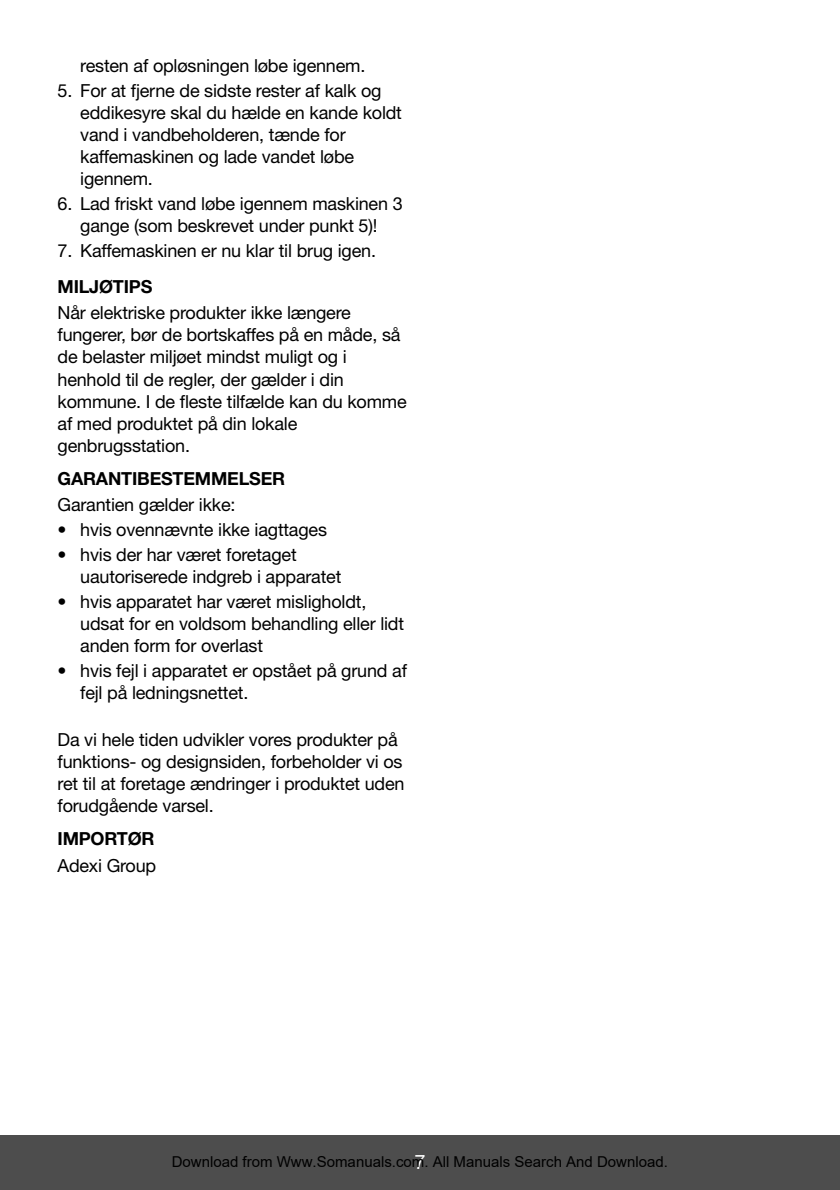
<style>
.page{position:relative;width:840px;height:1190px;background:#fff}
.page>*{position:absolute;margin:0;border:0;box-sizing:border-box;transform-origin:0 0}
.t1{font:20px "Helvetica Neue";color:#fff}
.t2{font:18px/22px "Helvetica Neue";letter-spacing:-.01em;color:#000}
.t3{font:700 18px "Helvetica Neue";letter-spacing:-.01em;color:#000}
.t4{font:15px "Arial";color:#000}
</style>
<div class="page">
<div style="left:0;top:1135px;width:839px;height:54px;background:#4d4d4d"></div>
<p class="t2" style="left:80px;top:56px;width:286px">resten af opløsningen løbe igennem.</p>
<p class="t2" style="left:80px;top:81px;width:323px;text-indent:-23px">5. For at fjerne de sidste rester af kalk og eddikesyre skal du hælde en kande koldt vand i vandbeholderen, tænde for kaffemaskinen og lade vandet løbe igennem.</p>
<p class="t2" style="left:57px;top:194px;width:346px;text-align:center">6. Lad friskt vand løbe igennem maskinen 3 gange (som beskrevet under punkt 5)!</p>
<p class="t2" style="left:57px;top:241px;width:320px">7. Kaffemaskinen er nu klar til brug igen.</p>
<p class="t3" style="left:57px;top:280px;width:96px">MILJØTIPS</p>
<p class="t2" style="left:57px;top:304px;width:350px">Når elektriske produkter ikke længere fungerer, bør de bortskaffes på en måde, så de belaster miljøet mindst muligt og i henhold til de regler, der gælder i din kommune. I de fleste tilfælde kan du komme af med produktet på din lokale genbrugsstation.</p>
<p class="t3" style="left:57px;top:472px;width:229px">GARANTIBESTEMMELSER</p>
<p class="t2" style="left:57px;top:495px;width:179px">Garantien gælder ikke:</p>
<p class="t2" style="left:57px;top:520px;width:271px">• hvis ovennævnte ikke iagttages</p>
<p class="t2" style="left:80px;top:545px;width:262px;text-indent:-23px">• hvis der har været foretaget uautoriserede indgreb i apparatet</p>
<p class="t2" style="left:80px;top:592px;width:325px;text-indent:-23px">• hvis apparatet har været misligholdt, udsat for en voldsom behandling eller lidt anden form for overlast</p>
<p class="t2" style="left:80px;top:661px;width:328px;text-indent:-23px">• hvis fejl i apparatet er opstået på grund af fejl på ledningsnettet.</p>
<p class="t2" style="left:57px;top:730px;width:348px">Da vi hele tiden udvikler vores produkter på funktions- og designsiden, forbeholder vi os ret til at foretage ændringer i produktet uden forudgående varsel.</p>
<p class="t3" style="left:57px;top:832px;width:98px">IMPORTØR</p>
<p class="t2" style="left:57px;top:855px;width:100px">Adexi Group</p>
<p class="t1" style="left:414px;top:1153px;width:13px">7</p>
<p class="t4" style="left:172px;top:1152px;width:497px">Download from Www.Somanuals.com. All Manuals Search And Download.</p>
</div>
